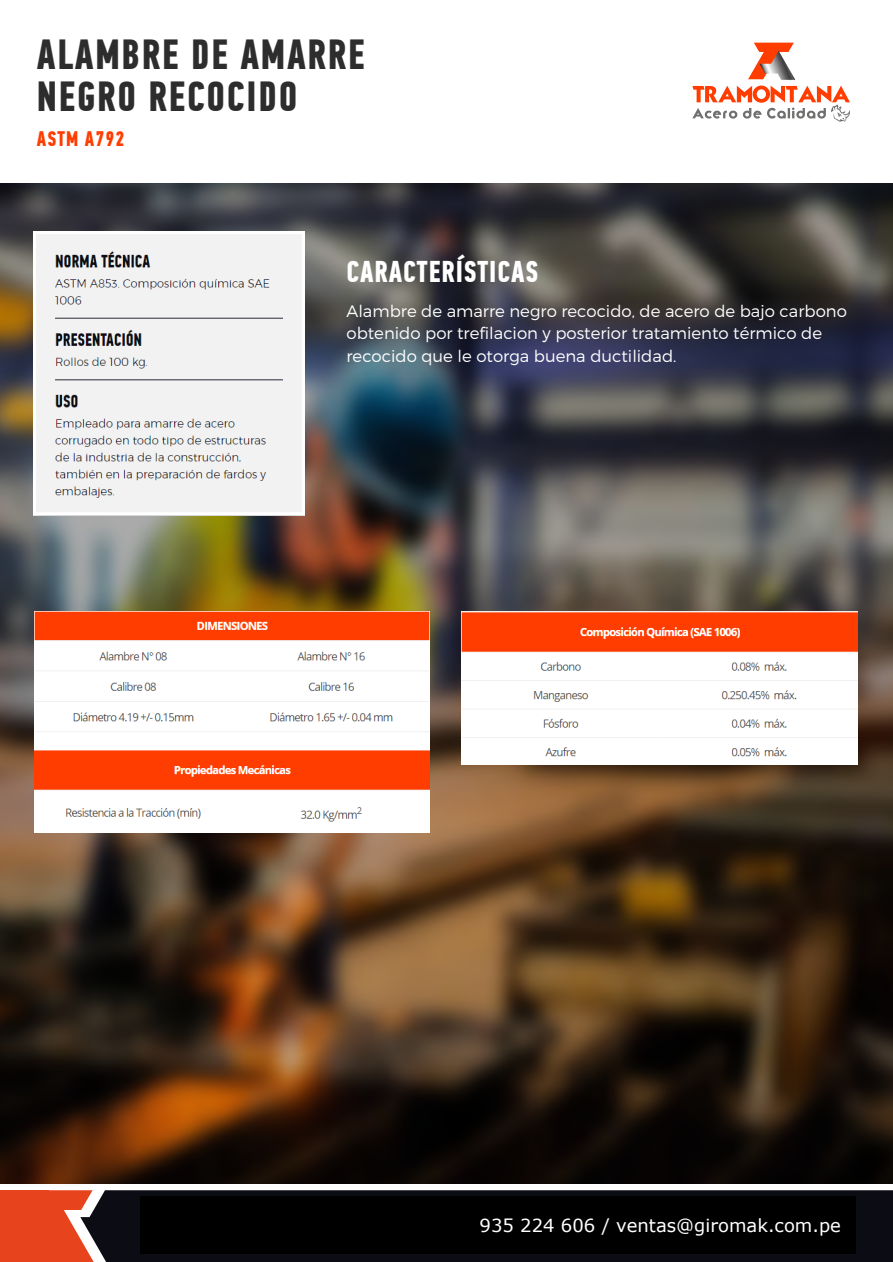
<style>
.page{position:relative;width:893px;height:1262px;background:#fff}
.page>*{position:absolute;margin:0;border:0;box-sizing:border-box;transform-origin:0 0}
.t1{font:700 42px/42px "PF Din Text Comp Pro";letter-spacing:.04em;color:#2d2d2d}
.t2{font:700 30px "PF Din Text Comp Pro";letter-spacing:.03em;color:#fff}
.t3{font:700 21px "PF Din Text Comp Pro";letter-spacing:.05em;color:#ff3d00}
.t4{font:300 16.5px/22.5px "Montserrat";color:#fff}
</style>
<div class="page">
<img style="left:0;top:184px;width:892px;height:999px">
<svg style="left:94px;top:1190px;width:798px;height:71px;fill:#0c0d14"></svg>
<svg style="left:49px;top:1190px;width:45px;height:71px"></svg>
<div style="left:0;top:1190px;width:49px;height:72px;background:#e7441e"></div>
<svg style="left:692px;top:42px;width:158px;height:80px"></svg>
<img style="left:34px;top:231px;width:270px;height:284px">
<img style="left:34px;top:611px;width:396px;height:221px">
<img style="left:462px;top:611px;width:395px;height:153px">
<div style="left:140px;top:1196px;width:715px;height:57px;background:#000"></div>
<h1 class="t1" style="left:37px;top:33px;width:329px">ALAMBRE DE AMARRE<br>NEGRO RECOCIDO</h1>
<p class="t3" style="left:37px;top:126px;width:89px">ASTM A792</p>
<h2 class="t2" style="left:346px;top:254px;width:193px">CARACTERÍSTICAS</h2>
<p class="t4" style="left:346px;top:299px;width:502px">Alambre de amarre negro recocido, de acero de bajo carbono obtenido por trefilacion y posterior tratamiento térmico de recocido que le otorga buena ductilidad.</p>
</div>
